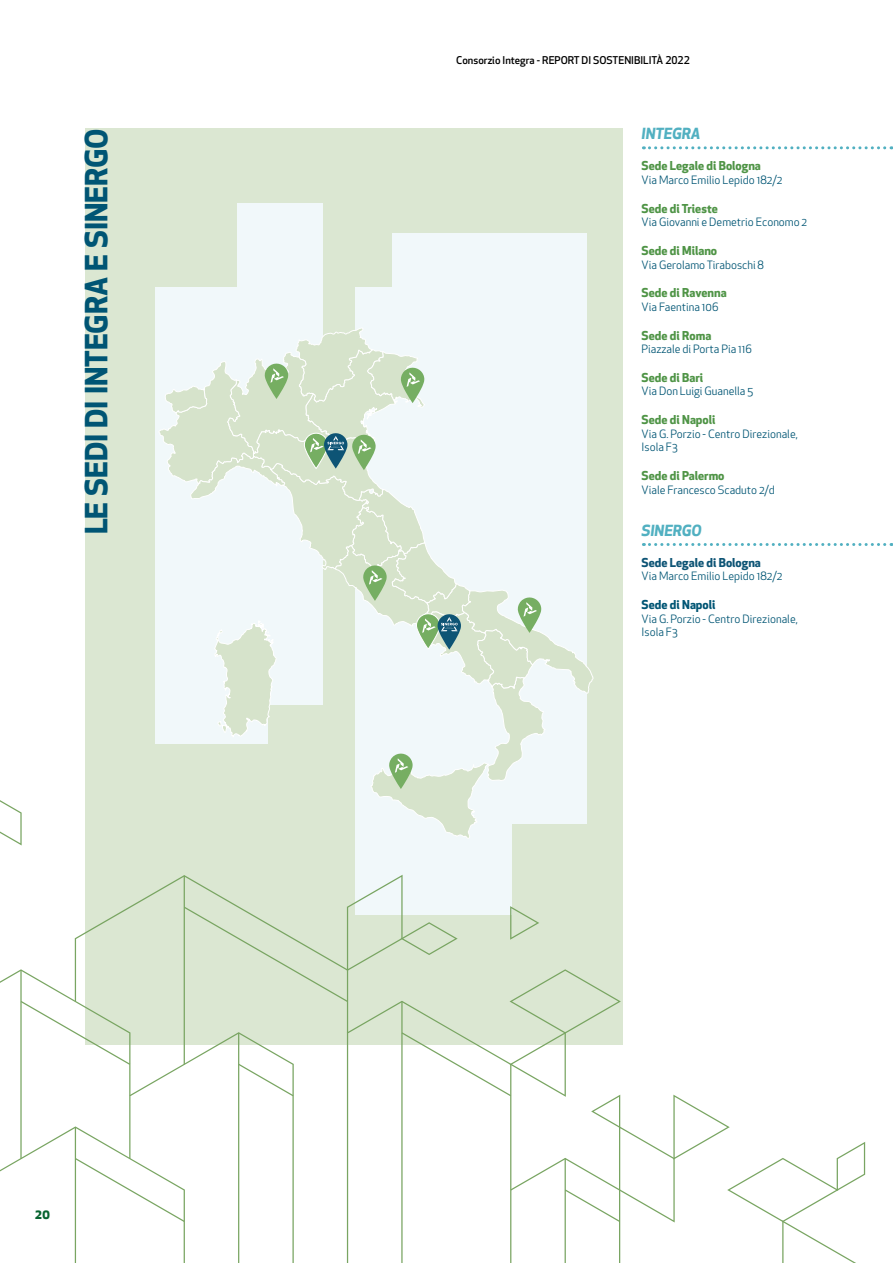
<style>
.page{position:relative;width:893px;height:1263px;background:#fff}
.page>*{position:absolute;margin:0;border:0;box-sizing:border-box;transform-origin:0 0}
.t1{font:700 30px "Apex New";color:#005574}
.t2{font:italic 700 15px "Apex New";color:#51b0c1}
.t3{font:700 13.5px "Apex New";color:#086430}
.t4{font:700 12px "Apex New";color:#4f9446}
.t5{font:700 12px "Apex New";color:#0d5475}
.t6{font:700 12px "Apex New";color:#005574}
.t7{font:11.25px/13.5px "Apex New";color:#005574}
.t8{font:500 10.5px "Apex New";color:#000}
</style>
<div class="page">
<div style="left:85px;top:128px;width:537px;height:916px;background:#dbe7d2"></div>
<div style="left:237px;top:203px;width:85px;height:501px;background:#f1f8fa"></div>
<div style="left:155px;top:287px;width:112px;height:457px;background:#f1f8fa"></div>
<div style="left:355px;top:287px;width:156px;height:628px;background:#f1f8fa"></div>
<div style="left:392px;top:233px;width:194px;height:590px;background:#f1f8fa"></div>
<svg style="left:160px;top:327px;width:434px;height:512px"></svg>
<svg style="left:0;top:800px;width:22px;height:45px"></svg>
<svg style="left:0;top:875px;width:866px;height:388px"></svg>
<svg style="left:643px;top:146px;width:249px;height:3px"></svg>
<svg style="left:643px;top:543px;width:249px;height:3px"></svg>
<h1 class="t1" style="left:75px;top:534px;width:408px;rotate:-90deg">LE SEDI DI INTEGRA E SINERGO</h1>
<p class="t3" style="left:35px;top:1205px;width:17px">20</p>
<p class="t8" style="left:456px;top:53px;width:235px">Consorzio Integra - REPORT DI SOSTENIBILITÀ 2022</p>
<h2 class="t2" style="left:642px;top:123px;width:60px">INTEGRA</h2>
<p class="t4" style="left:642px;top:157px;width:121px">Sede Legale di Bologna</p>
<p class="t7" style="left:642px;top:173px;width:142px">Via Marco Emilio Lepido 182/2</p>
<p class="t4" style="left:642px;top:200px;width:78px">Sede di Trieste</p>
<p class="t7" style="left:642px;top:215px;width:167px">Via Giovanni e Demetrio Economo 2</p>
<p class="t4" style="left:642px;top:242px;width:77px">Sede di Milano</p>
<p class="t7" style="left:642px;top:258px;width:124px">Via Gerolamo Tiraboschi 8</p>
<p class="t4" style="left:642px;top:284px;width:87px">Sede di Ravenna</p>
<p class="t7" style="left:642px;top:300px;width:78px">Via Faentina 106</p>
<p class="t4" style="left:642px;top:327px;width:71px">Sede di Roma</p>
<p class="t7" style="left:642px;top:342px;width:112px">Piazzale di Porta Pia 116</p>
<p class="t4" style="left:642px;top:369px;width:63px">Sede di Bari</p>
<p class="t7" style="left:642px;top:385px;width:113px">Via Don Luigi Guanella 5</p>
<p class="t4" style="left:642px;top:411px;width:75px">Sede di Napoli</p>
<p class="t7" style="left:642px;top:427px;width:158px">Via G. Porzio - Centro Direzionale,<br>Isola F3</p>
<p class="t4" style="left:642px;top:467px;width:84px">Sede di Palermo</p>
<p class="t7" style="left:642px;top:483px;width:135px">Viale Francesco Scaduto 2/d</p>
<h2 class="t2" style="left:642px;top:519px;width:62px">SINERGO</h2>
<p class="t5" style="left:642px;top:554px;width:121px">Sede Legale di Bologna</p>
<p class="t7" style="left:642px;top:570px;width:142px">Via Marco Emilio Lepido 182/2</p>
<p class="t6" style="left:642px;top:596px;width:75px">Sede di Napoli</p>
<p class="t7" style="left:642px;top:612px;width:158px">Via G. Porzio - Centro Direzionale,<br>Isola F3</p>
</div>
